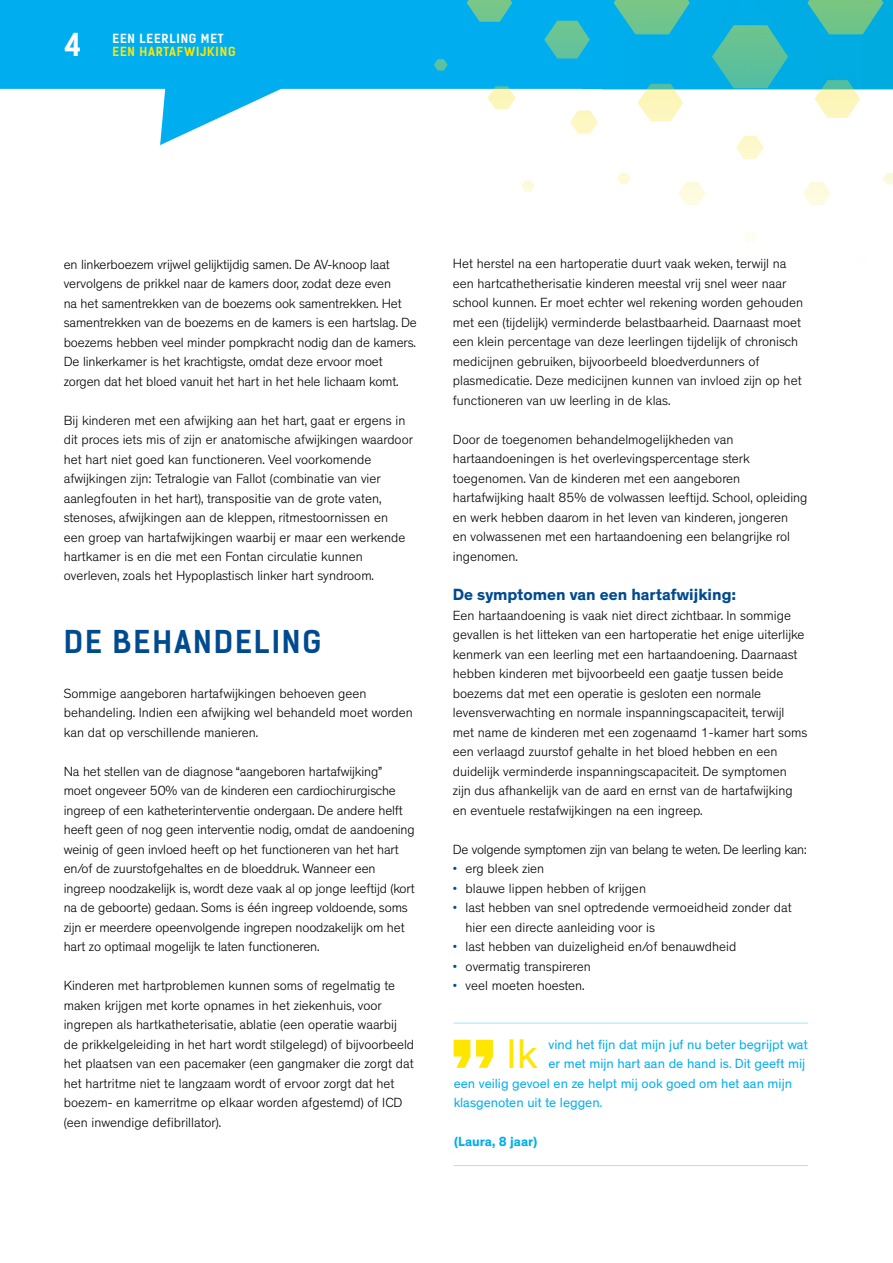
<style>
.page{position:relative;width:893px;height:1263px;background:#fff}
.page>*{position:absolute;margin:0;border:0;box-sizing:border-box;transform-origin:0 0}
.t1{font:42.15px "Theinhardt";color:#ffe600}
.t2{font:700 30px "Kelson Sans";letter-spacing:.065em;color:#004a8f}
.t3{font:700 30px "Kelson Sans";color:#fff}
.t4{font:700 16.5px "Theinhardt";color:#004a8f}
.t5{font:300 13.5px/19.5px "Theinhardt";color:#000}
.t6{font:13.5px "Theinhardt";color:#00aeef}
.t7{font:300 13.5px "Theinhardt";letter-spacing:-.02em;color:#000}
.t8{font:700 13.5px "Theinhardt";color:#00aeef}
.t9{font:700 12px "Kelson Sans";letter-spacing:.065em;color:#ffe600}
.t10{font:700 12px "Kelson Sans";letter-spacing:.065em;color:#fff}
.s1{color:#004a8f}
</style>
<div class="page">
<svg style="left:0;top:0;width:893px;height:145px;fill:#00aeef"></svg>
<div style="left:583px;top:0;width:310px;height:89px;background:#00ade8"></div>
<svg style="left:807px;top:0;width:76px;height:34px"></svg>
<svg style="left:614px;top:0;width:76px;height:34px"></svg>
<svg style="left:712px;top:25px;width:76px;height:63px"></svg>
<svg style="left:814px;top:80px;width:46px;height:38px"></svg>
<svg style="left:638px;top:84px;width:45px;height:38px"></svg>
<svg style="left:544px;top:21px;width:46px;height:38px;background:#49bdb0"></svg>
<svg style="left:467px;top:0;width:45px;height:22px"></svg>
<svg style="left:570px;top:110px;width:28px;height:24px"></svg>
<svg style="left:736px;top:136px;width:28px;height:23px"></svg>
<svg style="left:678px;top:182px;width:28px;height:23px"></svg>
<svg style="left:803px;top:182px;width:28px;height:23px"></svg>
<svg style="left:488px;top:86px;width:28px;height:23px"></svg>
<svg style="left:883px;top:173px;width:10px;height:11px"></svg>
<svg style="left:617px;top:173px;width:14px;height:11px"></svg>
<svg style="left:521px;top:180px;width:14px;height:12px"></svg>
<svg style="left:434px;top:59px;width:14px;height:12px"></svg>
<svg style="left:744px;top:231px;width:12px;height:11px"></svg>
<svg style="left:454px;top:1040px;width:39px;height:28px"></svg>
<hr style="left:454px;top:1023px;width:354px;height:1px;background:#abe1fa">
<hr style="left:454px;top:1165px;width:354px;height:1px;background:#abe1fa">
<h2 class="t3" style="left:65px;top:27px;width:19px">4</h2>
<p class="t10" style="left:112px;top:31px;width:113px">EEN LEERLING MET</p>
<p class="t9" style="left:112px;top:44px;width:125px">EEN HARTAFWIJKING</p>
<p class="t5" style="left:64px;top:254px;width:355px">en linkerboezem vrijwel gelijktijdig samen. De AV-knoop laat vervolgens de prikkel naar de kamers door, zodat deze even<br>na het samentrekken van de boezems ook samentrekken. Het samentrekken van de boezems en de kamers is een hartslag. De boezems hebben veel minder pompkracht nodig dan de kamers.<br>De linkerkamer is het krachtigste, omdat deze ervoor moet zorgen dat het bloed vanuit het hart in het hele lichaam komt.</p>
<p class="t5" style="left:64px;top:410px;width:351px">Bij kinderen met een afwijking aan het hart, gaat er ergens in dit proces iets mis of zijn er anatomische afwijkingen waardoor het hart niet goed kan functioneren. Veel voorkomende afwijkingen zijn: Tetralogie van Fallot (combinatie van vier aanlegfouten in het hart), transpositie van de grote vaten, stenoses, afwijkingen aan de kleppen, ritmestoornissen en<br>een groep van hartafwijkingen waarbij er maar een werkende hartkamer is en die met een Fontan circulatie kunnen overleven, zoals het Hypoplastisch linker hart syndroom.</p>
<h2 class="t2" style="left:64px;top:623px;width:259px">DE BEHANDELING</h2>
<p class="t5" style="left:64px;top:683px;width:350px">Sommige aangeboren hartafwijkingen behoeven geen behandeling. Indien een afwijking wel behandeld moet worden kan dat op verschillende manieren.</p>
<p class="t5" style="left:64px;top:761px;width:352px">Na het stellen van de diagnose “aangeboren hartafwijking”<br>moet ongeveer 50% van de kinderen een cardiochirurgische ingreep of een katheterinterventie ondergaan. De andere helft heeft geen of nog geen interventie nodig, omdat de aandoening weinig of geen invloed heeft op het functioneren van het hart en/of de zuurstofgehaltes en de bloeddruk. Wanneer een ingreep noodzakelijk is, wordt deze vaak al op jonge leeftijd (kort na de geboorte) gedaan. Soms is één ingreep voldoende, soms zijn er meerdere opeenvolgende ingrepen noodzakelijk om het hart zo optimaal mogelijk te laten functioneren.</p>
<p class="t5" style="left:64px;top:976px;width:352px">Kinderen met hartproblemen kunnen soms of regelmatig te maken krijgen met korte opnames in het ziekenhuis, voor ingrepen als hartkatheterisatie, ablatie (een operatie waarbij de prikkelgeleiding in het hart wordt stilgelegd) of bijvoorbeeld het plaatsen van een pacemaker (een gangmaker die zorgt dat het hartritme niet te langzaam wordt of ervoor zorgt dat het boezem- en kamerritme op elkaar worden afgestemd) of ICD (een inwendige defibrillator).</p>
<p class="t5" style="left:453px;top:254px;width:352px">Het herstel na een hartoperatie duurt vaak weken, terwijl na een hartcathetherisatie kinderen meestal vrij snel weer naar school kunnen. Er moet echter wel rekening worden gehouden met een (tijdelijk) verminderde belastbaarheid. Daarnaast moet een klein percentage van deze leerlingen tijdelijk of chronisch medicijnen gebruiken, bijvoorbeeld bloedverdunners of plasmedicatie. Deze medicijnen kunnen van invloed zijn op het functioneren van uw leerling in de klas.</p>
<p class="t5" style="left:453px;top:430px;width:356px">Door de toegenomen behandelmogelijkheden van hartaandoeningen is het overlevingspercentage sterk toegenomen. Van de kinderen met een aangeboren hartafwijking haalt 85% de volwassen leeftijd. School, opleiding en werk hebben daarom in het leven van kinderen, jongeren<br>en volwassenen met een hartaandoening een belangrijke rol ingenomen.</p>
<p class="t4" style="left:453px;top:584px;width:285px">De symptomen van een hartafwijking:</p>
<p class="t5" style="left:453px;top:605px;width:356px">Een hartaandoening is vaak niet direct zichtbaar. In sommige gevallen is het litteken van een hartoperatie het enige uiterlijke kenmerk van een leerling met een hartaandoening. Daarnaast hebben kinderen met bijvoorbeeld een gaatje tussen beide boezems dat met een operatie is gesloten een normale levensverwachting en normale inspanningscapaciteit, terwijl met name de kinderen met een zogenaamd 1-kamer hart soms een verlaagd zuurstof gehalte in het bloed hebben en een duidelijk verminderde inspanningscapaciteit. De symptomen zijn dus afhankelijk van de aard en ernst van de hartafwijking en eventuele restafwijkingen na een ingreep.</p>
<p class="t7" style="left:453px;top:841px;width:355px">De volgende symptomen zijn van belang te weten. De leerling kan:</p>
<p class="t5" style="left:453px;top:859px;width:93px"><span class="s1">•</span> erg bleek zien</p>
<p class="t5" style="left:453px;top:878px;width:195px"><span class="s1">•</span> blauwe lippen hebben of krijgen</p>
<p class="t5" style="left:466px;top:898px;width:328px;text-indent:-13px"><span class="s1">•</span> last hebben van snel optredende vermoeidheid zonder dat hier een directe aanleiding voor is</p>
<p class="t5" style="left:453px;top:937px;width:285px"><span class="s1">•</span> last hebben van duizeligheid en/of benauwdheid</p>
<p class="t5" style="left:453px;top:956px;width:139px"><span class="s1">•</span> overmatig transpireren</p>
<p class="t5" style="left:453px;top:976px;width:133px"><span class="s1">•</span> veel moeten hoesten.</p>
<h1 class="t1" style="left:507px;top:1029px;width:32px">Ik</h1>
<p class="t6" style="left:549px;top:1036px;width:261px">vind het fijn dat mijn juf nu beter begrijpt wat</p>
<p class="t6" style="left:549px;top:1056px;width:258px">er met mijn hart aan de hand is. Dit geeft mij</p>
<p class="t6" style="left:454px;top:1075px;width:340px">een veilig gevoel en ze helpt mij ook goed om het aan mijn</p>
<p class="t6" style="left:454px;top:1095px;width:150px">klasgenoten uit te leggen.</p>
<p class="t8" style="left:454px;top:1133px;width:85px">(Laura, 8 jaar)</p>
</div>
